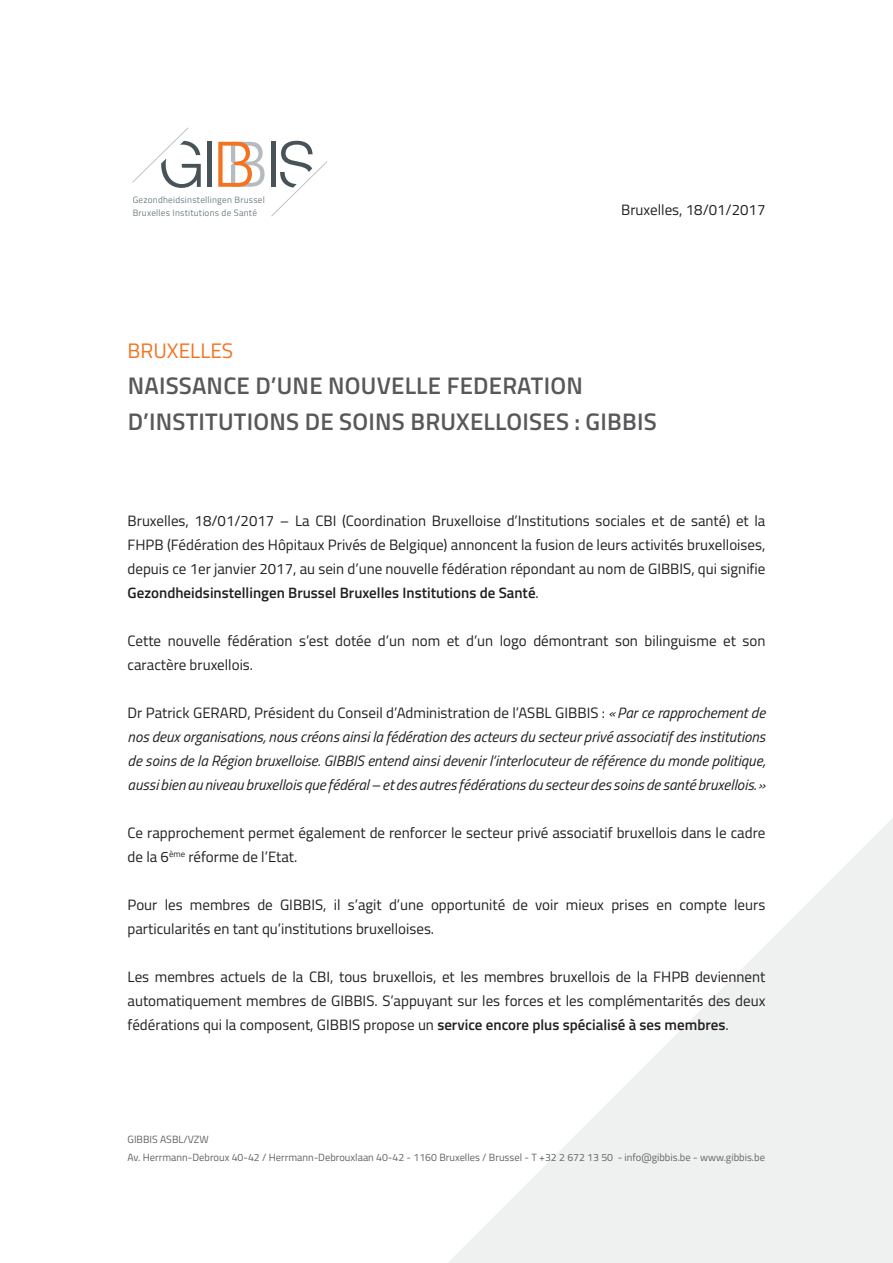
<style>
.page{position:relative;width:893px;height:1263px;background:#fff}
.page>*{position:absolute;margin:0;border:0;box-sizing:border-box;transform-origin:0 0}
.t1{font:600 24px/36px "Titillium";letter-spacing:.01em;color:#57585a}
.t2{font:21px "Titillium";color:#f47321}
.t3{font:15px/24px "Titillium";color:#231f20}
.t4{font:italic 15px/24px "Titillium";color:#231f20;text-align:justify}
.t5{font:10.5px/18px "Titillium";color:#636366}
.t6{font:9.15px/13.2px "Titillium";letter-spacing:.025em;color:#717d83}
.s1{font-weight:600}
.s2{font-style:normal}
</style>
<div class="page">
<svg style="left:218px;top:142px;width:47px;height:45px"></svg>
<hr style="left:208px;top:142px;width:4px;height:45px;background:#475359">
<svg style="left:271px;top:141px;width:56px;height:75px"></svg>
<svg style="left:132px;top:128px;width:69px;height:60px"></svg>
<svg style="left:448px;top:818px;width:445px;height:445px;fill:#f1f3f3"></svg>
<p class="t6" style="left:133px;top:192px;width:134px">Gezondheidsinstellingen Brussel<br>Bruxelles Institutions de Santé</p>
<p class="t3" style="left:621px;top:197px;width:146px">Bruxelles, 18/01/2017</p>
<h2 class="t2" style="left:128px;top:335px;width:107px">BRUXELLES</h2>
<h1 class="t1" style="left:128px;top:367px;width:531px">NAISSANCE D’UNE NOUVELLE FEDERATION<br>D’INSTITUTIONS DE SOINS BRUXELLOISES : GIBBIS</h1>
<p class="t3" style="left:128px;top:508px;width:639px;text-align:justify">Bruxelles, 18/01/2017 – La CBI (Coordination Bruxelloise d’Institutions sociales et de santé) et la FHPB (Fédération des Hôpitaux Privés de Belgique) annoncent la fusion de leurs activités bruxelloises, depuis ce 1er janvier 2017, au sein d’une nouvelle fédération répondant au nom de GIBBIS, qui signifie <span class="s1">Gezondheidsinstellingen Brussel Bruxelles Institutions de Santé</span>.</p>
<p class="t3" style="left:128px;top:628px;width:639px">Cette nouvelle fédération s’est dotée d’un nom et d’un logo démontrant son bilinguisme et son caractère bruxellois.</p>
<p class="t4" style="left:128px;top:700px;width:639px"><span class="s2">Dr Patrick GERARD, Président du Conseil d’Administration de l’ASBL GIBBIS :</span> «Par ce rapprochement de nos deux organisations, nous créons ainsi la fédération des acteurs du secteur privé associatif des institutions de soins de la Région bruxelloise. GIBBIS entend ainsi devenir l’interlocuteur de référence du monde politique, aussi bien au niveau bruxellois que fédéral – et des autres fédérations du secteur des soins de santé bruxellois. »</p>
<p class="t3" style="left:128px;top:820px;width:639px">Ce rapprochement permet également de renforcer le secteur privé associatif bruxellois dans le cadre de la 6<sup>ème</sup> réforme de l’Etat.</p>
<p class="t3" style="left:128px;top:892px;width:639px">Pour les membres de GIBBIS, il s’agit d’une opportunité de voir mieux prises en compte leurs particularités en tant qu’institutions bruxelloises.</p>
<p class="t3" style="left:128px;top:964px;width:639px;text-align:justify">Les membres actuels de la CBI, tous bruxellois, et les membres bruxellois de la FHPB deviennent automatiquement membres de GIBBIS. S’appuyant sur les forces et les complémentarités des deux fédérations qui la composent, GIBBIS propose un <span class="s1">service encore plus spécialisé à ses membres</span>.</p>
<p class="t5" style="left:128px;top:1130px;width:639px">GIBBIS ASBL/VZW<br>Av. Herrmann-Debroux 40-42 / Herrmann-Debrouxlaan 40-42 - 1160 Bruxelles / Brussel - T +32 2 672 13 50 - info@gibbis.be - www.gibbis.be</p>
</div>
